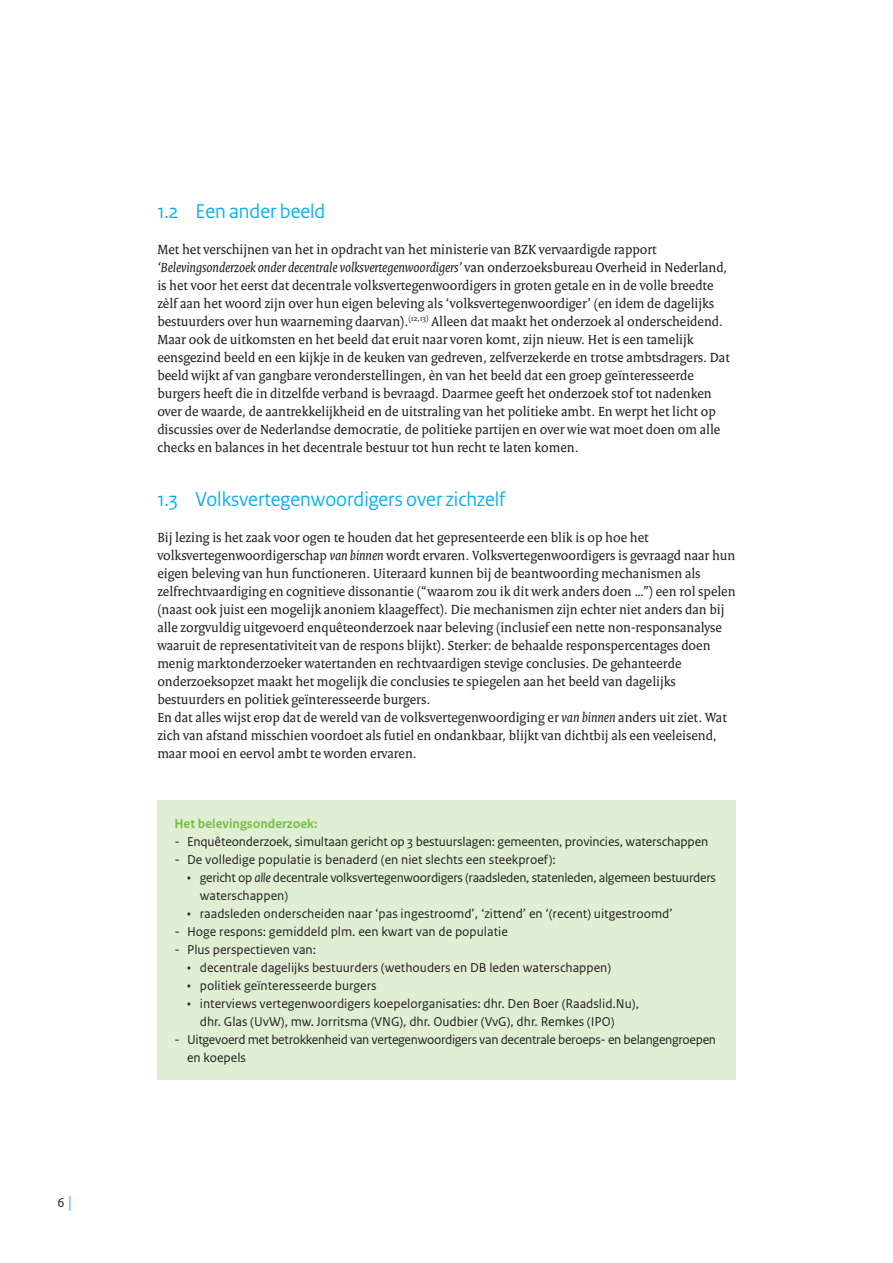
<style>
.page{position:relative;width:893px;height:1263px;background:#fff}
.page>*{position:absolute;margin:0;border:0;box-sizing:border-box;transform-origin:0 0}
._04_RO_Paragraafkop{font:21px "Rijksoverheid Sans Heading";color:#00aeef}
._10_RO_Broodtekst{font:14.25px/18px "Rijksoverheid Serif";color:#231f20}
._21_RO_Kader_Broodte{font:13.5px/18px "Rijksoverheid Sans Text";color:#231f20}
._21_RO_Kader_Broodte-2{font:13.5px/18px "Rijksoverheid Sans Text";letter-spacing:-.025em;color:#231f20}
._20_RO_Kader_kop{font:700 13.5px "Rijksoverheid Sans Text";color:#74bf43}
.s1{font-family:"Rijksoverheid Serif";font-size:15px;color:#00aeef}
.s2{font-style:italic}
</style>
<div class="page">
<div style="left:157px;top:800px;width:579px;height:279px;background:#e0eed4"></div>
<p class="_21_RO_Kader_Broodte" style="left:58px;top:1194px;width:16px">6<span class="s1">|</span></p>
<p class="_04_RO_Paragraafkop" style="left:157px;top:199px;width:169px">1.2 Een ander beeld</p>
<p class="_10_RO_Broodtekst" style="left:157px;top:240px;width:574px">Met het verschijnen van het in opdracht van het ministerie van BZK vervaardigde rapport <span class="s2">‘Belevingsonderzoek onder decentrale volksvertegenwoordigers’</span> van onderzoeksbureau Overheid in Nederland<span class="s2">, </span>is het voor het eerst dat decentrale volksvertegenwoordigers in groten getale en in de volle breedte zèlf aan het woord zijn over hun eigen beleving als ‘volksvertegenwoordiger’ (en idem de dagelijks bestuurders over hun waarneming daarvan).<sup>(12,13)</sup> Alleen dat maakt het onderzoek al onderscheidend.<br>Maar ook de uitkomsten en het beeld dat eruit naar voren komt, zijn nieuw. Het is een tamelijk eensgezind beeld en een kijkje in de keuken van gedreven, zelfverzekerde en trotse ambtsdragers. Dat beeld wijkt af van gangbare veronderstellingen, èn van het beeld dat een groep geïnteresseerde burgers heeft die in ditzelfde verband is bevraagd. Daarmee geeft het onderzoek stof tot nadenken over de waarde, de aantrekkelijkheid en de uitstraling van het politieke ambt. En werpt het licht op discussies over de Nederlandse democratie, de politieke partijen en over wie wat moet doen om alle checks en balances in het decentrale bestuur tot hun recht te laten komen.</p>
<p class="_04_RO_Paragraafkop" style="left:157px;top:487px;width:349px">1.3 Volksvertegenwoordigers over zichzelf</p>
<p class="_10_RO_Broodtekst" style="left:157px;top:528px;width:580px">Bij lezing is het zaak voor ogen te houden dat het gepresenteerde een blik is op hoe het volksvertegenwoordigerschap <span class="s2">van binnen</span> wordt ervaren. Volksvertegenwoordigers is gevraagd naar hun eigen beleving van hun functioneren. Uiteraard kunnen bij de beantwoording mechanismen als zelfrechtvaardiging en cognitieve dissonantie (“waarom zou ik dit werk anders doen …”) een rol spelen (naast ook juist een mogelijk anoniem klaageffect). Die mechanismen zijn echter niet anders dan bij alle zorgvuldig uitgevoerd enquêteonderzoek naar beleving (inclusief een nette non-responsanalyse waaruit de representativiteit van de respons blijkt). Sterker: de behaalde responspercentages doen menig marktonderzoeker watertanden en rechtvaardigen stevige conclusies. De gehanteerde onderzoeksopzet maakt het mogelijk die conclusies te spiegelen aan het beeld van dagelijks bestuurders en politiek geïnteresseerde burgers.</p>
<p class="_10_RO_Broodtekst" style="left:157px;top:708px;width:571px">En dat alles wijst erop dat de wereld van de volksvertegenwoordiging er <span class="s2">van binnen</span> anders uit ziet. Wat zich van afstand misschien voordoet als futiel en ondankbaar, blijkt van dichtbij als een veeleisend, maar mooi en eervol ambt te worden ervaren.</p>
<p class="_20_RO_Kader_kop" style="left:174px;top:816px;width:145px">Het belevingsonderzoek:</p>
<p class="_21_RO_Kader_Broodte" style="left:174px;top:833px;width:535px">- Enquêteonderzoek, simultaan gericht op 3 bestuurslagen: gemeenten, provincies, waterschappen</p>
<p class="_21_RO_Kader_Broodte" style="left:174px;top:851px;width:383px">- De volledige populatie is benaderd (en niet slechts een steekproef):</p>
<p class="_21_RO_Kader_Broodte-2" style="left:200px;top:869px;width:518px;text-indent:-13px">• gericht op <span class="s2">alle</span> decentrale volksvertegenwoordigers (raadsleden, statenleden, algemeen bestuurders waterschappen)</p>
<p class="_21_RO_Kader_Broodte" style="left:187px;top:905px;width:487px">• raadsleden onderscheiden naar ‘pas ingestroomd’, ‘zittend’ en ‘(recent) uitgestroomd’</p>
<p class="_21_RO_Kader_Broodte" style="left:174px;top:923px;width:335px">- Hoge respons: gemiddeld plm. een kwart van de populatie</p>
<p class="_21_RO_Kader_Broodte" style="left:174px;top:941px;width:143px">- Plus perspectieven van:</p>
<p class="_21_RO_Kader_Broodte" style="left:187px;top:959px;width:426px">• decentrale dagelijks bestuurders (wethouders en DB leden waterschappen)</p>
<p class="_21_RO_Kader_Broodte" style="left:187px;top:977px;width:191px">• politiek geïnteresseerde burgers</p>
<p class="_21_RO_Kader_Broodte" style="left:200px;top:995px;width:441px;text-indent:-13px">• interviews vertegenwoordigers koepelorganisaties: dhr. Den Boer (Raadslid.Nu), dhr. Glas (UvW), mw. Jorritsma (VNG), dhr. Oudbier (VvG), dhr. Remkes (IPO)</p>
<p class="_21_RO_Kader_Broodte-2" style="left:187px;top:1031px;width:530px;text-indent:-13px">- Uitgevoerd met betrokkenheid van vertegenwoordigers van decentrale beroeps- en belangengroepen en koepels</p>
</div>
